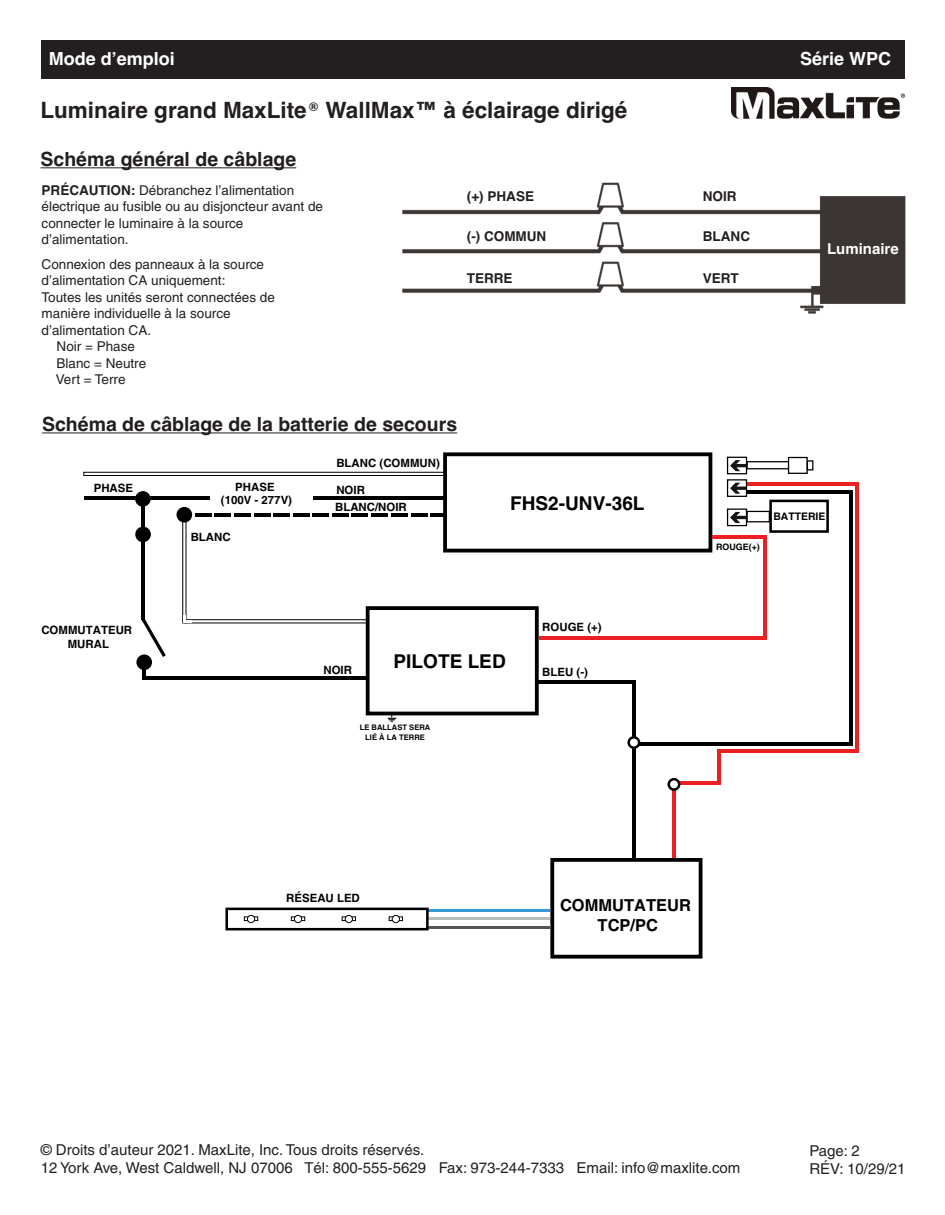
<style>
.page{position:relative;width:945px;height:1215px;background:#fff}
.page>*{position:absolute;margin:0;border:0;box-sizing:border-box;transform-origin:0 0}
.t1{font:700 22.5px "Helvetica";color:#231f20}
.t2{font:700 19.5px "Helvetica";color:#231f20}
.t3{font:700 19.05px "Helvetica";color:#000001}
.t4{font:700 18px "Helvetica";color:#fff}
.t5{font:700 16.5px/19.8px "Helvetica";color:#000001;text-align:center}
.t6{font:15px/18px "Helvetica";color:#231f20}
.t7{font:700 15px "Helvetica";color:#fff}
.t8{font:13.5px/16.5px "Helvetica";color:#231f20}
.t9{font:700 13.5px "Helvetica";color:#231f20}
.t10{font:700 12px "Helvetica";color:#231f20}
.t11{font:700 11.4px/13.6px "Helvetica";color:#000001;text-align:center}
.t12{font:700 10.35px "Helvetica";color:#000001}
.t13{font:700 8.85px "Helvetica";color:#000001}
.t14{font:700 7.65px/9.1px "Helvetica";color:#000001;text-align:center}
.s1{font-weight:700}
</style>
<div class="page">
<hr style="left:40px;top:167px;width:256px;height:1px;background:#231f20">
<img style="left:402px;top:182px;width:504px;height:132px">
<div style="left:84px;top:472px;width:361px;height:4px;border:1px solid #000001"></div>
<div style="left:135px;top:491px;width:16px;height:16px;background:#000001;border-radius:50%"></div>
<div style="left:135px;top:527px;width:16px;height:15px;background:#000001;border-radius:50%"></div>
<div style="left:136px;top:654px;width:16px;height:16px;background:#000001;border-radius:50%"></div>
<hr style="left:84px;top:496px;width:125px;height:4px;background:#000001">
<hr style="left:313px;top:496px;width:134px;height:4px;background:#000001">
<hr style="left:142px;top:506px;width:3px;height:114px;background:#000001">
<svg style="left:142px;top:619px;width:24px;height:38px"></svg>
<hr style="left:143px;top:677px;width:226px;height:3px;background:#000001">
<hr style="left:143px;top:661px;width:3px;height:17px;background:#000001">
<div style="left:177px;top:507px;width:15px;height:16px;background:#000001;border-radius:50%"></div>
<div style="left:443px;top:452px;width:269px;height:100px;border:4px solid #000001"></div>
<hr style="left:195px;top:514px;width:16px;height:3px;background:#000001">
<hr style="left:215px;top:514px;width:16px;height:3px;background:#000001">
<hr style="left:234px;top:514px;width:16px;height:3px;background:#000001">
<hr style="left:254px;top:514px;width:16px;height:3px;background:#000001">
<hr style="left:273px;top:514px;width:16px;height:3px;background:#000001">
<hr style="left:293px;top:514px;width:16px;height:3px;background:#000001">
<hr style="left:312px;top:514px;width:17px;height:3px;background:#000001">
<hr style="left:332px;top:514px;width:16px;height:3px;background:#000001">
<hr style="left:352px;top:514px;width:16px;height:3px;background:#000001">
<hr style="left:371px;top:514px;width:17px;height:3px;background:#000001">
<hr style="left:391px;top:514px;width:16px;height:3px;background:#000001">
<hr style="left:411px;top:514px;width:16px;height:3px;background:#000001">
<hr style="left:430px;top:514px;width:16px;height:3px;background:#000001">
<hr style="left:539px;top:636px;width:228px;height:3px;background:#ea2023">
<hr style="left:763px;top:535px;width:4px;height:104px;background:#ea2023">
<hr style="left:712px;top:535px;width:55px;height:4px;background:#ea2023">
<div style="left:727px;top:457px;width:20px;height:17px;border:1px solid #000001"></div>
<svg style="left:730px;top:460px;width:16px;height:11px"></svg>
<div style="left:727px;top:479px;width:20px;height:18px;border:1px solid #000001"></div>
<svg style="left:730px;top:483px;width:16px;height:11px"></svg>
<div style="left:727px;top:509px;width:20px;height:17px;border:1px solid #000001"></div>
<svg style="left:730px;top:512px;width:16px;height:11px"></svg>
<div style="left:769px;top:500px;width:60px;height:33px;border:3px solid #000001"></div>
<div style="left:747px;top:511px;width:23px;height:11px;border:1px solid #000001"></div>
<div style="left:747px;top:461px;width:43px;height:8px;border:1px solid #000001"></div>
<div style="left:788px;top:457px;width:20px;height:17px;border:1px solid #000001"></div>
<div style="left:807px;top:460px;width:6px;height:10px;border:1px solid #000001"></div>
<hr style="left:747px;top:483px;width:112px;height:3px;background:#ea2023">
<hr style="left:856px;top:485px;width:3px;height:268px;background:#ea2023">
<hr style="left:717px;top:749px;width:142px;height:4px;background:#ea2023">
<hr style="left:677px;top:782px;width:43px;height:3px;background:#ea2023">
<hr style="left:717px;top:752px;width:3px;height:33px;background:#ea2023">
<hr style="left:673px;top:790px;width:3px;height:70px;background:#ea2023">
<div style="left:668px;top:778px;width:12px;height:13px;border:2px solid #000001;border-radius:50%"></div>
<hr style="left:747px;top:490px;width:105px;height:3px;background:#000001">
<hr style="left:849px;top:493px;width:3px;height:253px;background:#000001">
<hr style="left:638px;top:743px;width:213px;height:3px;background:#000001">
<hr style="left:632px;top:681px;width:4px;height:180px;background:#000001">
<svg style="left:629px;top:737px;width:10px;height:11px"></svg>
<div style="left:627px;top:736px;width:13px;height:13px;border:2px solid #000001;border-radius:50%"></div>
<hr style="left:530px;top:681px;width:106px;height:3px;background:#000001">
<div style="left:368px;top:608px;width:169px;height:106px;background:#fff"></div>
<div style="left:366px;top:606px;width:173px;height:109px;border:4px solid #000001"></div>
<div style="left:550px;top:858px;width:152px;height:101px;border:4px solid #000001"></div>
<svg style="left:388px;top:715px;width:8px;height:7px"></svg>
<hr style="left:428px;top:909px;width:122px;height:3px;background:#339ad5">
<hr style="left:428px;top:917px;width:122px;height:3px;background:#b3bfbc">
<hr style="left:428px;top:926px;width:122px;height:3px;background:#535557">
<div style="left:225px;top:908px;width:204px;height:22px;border:3px solid #000001"></div>
<hr style="left:244px;top:917px;width:14px;height:4px;background:#e9e9e9">
<div style="left:244px;top:916px;width:14px;height:5px;border:1px solid #000001"></div>
<div style="left:247px;top:915px;width:8px;height:8px;background:#fff;border-radius:50%"></div>
<div style="left:247px;top:915px;width:8px;height:8px;border:1px solid #000001;border-radius:50%"></div>
<hr style="left:291px;top:917px;width:14px;height:4px;background:#e9e9e9">
<div style="left:291px;top:916px;width:14px;height:5px;border:1px solid #000001"></div>
<div style="left:294px;top:915px;width:8px;height:8px;background:#fff;border-radius:50%"></div>
<div style="left:294px;top:915px;width:8px;height:8px;border:1px solid #000001;border-radius:50%"></div>
<div style="left:342px;top:916px;width:14px;height:5px;border:1px solid #000001"></div>
<div style="left:345px;top:915px;width:7px;height:8px;background:#fff;border-radius:50%"></div>
<div style="left:345px;top:915px;width:8px;height:8px;border:1px solid #000001;border-radius:50%"></div>
<div style="left:389px;top:916px;width:14px;height:5px;border:1px solid #000001"></div>
<div style="left:392px;top:915px;width:7px;height:8px;background:#fff;border-radius:50%"></div>
<div style="left:392px;top:915px;width:8px;height:8px;border:1px solid #000001;border-radius:50%"></div>
<hr style="left:42px;top:432px;width:415px;height:1px;background:#231f20">
<div style="left:41px;top:40px;width:864px;height:39px;background:#231f20"></div>
<img style="left:732px;top:87px;width:173px;height:32px">
<h3 class="t4" style="left:49px;top:49px;width:128px">Mode d’emploi</h3>
<h3 class="t4" style="left:800px;top:49px;width:93px">Série WPC</h3>
<h1 class="t1" style="left:40px;top:97px;width:588px">Luminaire grand MaxLite WallMax™ à éclairage dirigé</h1>
<p class="t10" style="left:309px;top:100px;width:10px">®</p>
<h2 class="t2" style="left:40px;top:148px;width:257px">Schéma général de câblage</h2>
<p class="t8" style="left:42px;top:183px;width:283px"><span class="s1">PRÉCAUTION:</span> Débranchez l’alimentation électrique au fusible ou au disjoncteur avant de connecter le luminaire à la source d’alimentation.</p>
<p class="t8" style="left:42px;top:257px;width:224px">Connexion des panneaux à la source</p>
<p class="t8" style="left:42px;top:273px;width:185px">d’alimentation CA uniquement:</p>
<p class="t8" style="left:42px;top:290px;width:235px">Toutes les unités seront connectées de</p>
<p class="t8" style="left:42px;top:306px;width:191px">manière individuelle à la source</p>
<p class="t8" style="left:42px;top:323px;width:111px">d’alimentation CA.</p>
<p class="t8" style="left:57px;top:339px;width:80px">Noir = Phase</p>
<p class="t8" style="left:57px;top:356px;width:91px">Blanc = Neutre</p>
<p class="t8" style="left:56px;top:372px;width:71px">Vert = Terre</p>
<p class="t9" style="left:703px;top:189px;width:35px">NOIR</p>
<p class="t9" style="left:467px;top:189px;width:69px">(+) PHASE</p>
<p class="t9" style="left:467px;top:228px;width:81px">(-) COMMUN</p>
<p class="t9" style="left:467px;top:270px;width:47px">TERRE</p>
<p class="t9" style="left:703px;top:270px;width:38px">VERT</p>
<p class="t9" style="left:703px;top:228px;width:49px">BLANC</p>
<h2 class="t2" style="left:42px;top:413px;width:417px">Schéma de câblage de la batterie de secours</h2>
<p class="t11" style="left:94px;top:481px;width:41px">PHASE</p>
<p class="t11" style="left:221px;top:482px;width:73px;line-height:12.8px">PHASE (100V - 277V)</p>
<p class="t11" style="left:191px;top:531px;width:41px">BLANC</p>
<p class="t11" style="left:336px;top:457px;width:105px">BLANC (COMMUN)</p>
<p class="t11" style="left:335px;top:482px;width:73px;line-height:16.8px;text-align:left">NOIR<br>BLANC/NOIR</p>
<h3 class="t3" style="left:510px;top:492px;width:136px">FHS2-UNV-36L</h3>
<p class="t13" style="left:716px;top:542px;width:45px">ROUGE(+)</p>
<p class="t7" style="left:827px;top:240px;width:73px">Luminaire</p>
<p class="t12" style="left:773px;top:510px;width:53px">BATTERIE</p>
<p class="t11" style="left:41px;top:624px;width:92px">COMMUTATEUR<br>MURAL</p>
<p class="t11" style="left:323px;top:664px;width:30px">NOIR</p>
<h3 class="t3" style="left:394px;top:650px;width:114px">PILOTE LED</h3>
<p class="t14" style="left:360px;top:724px;width:72px">LE BALLAST SERA<br>LIÉ À LA TERRE</p>
<p class="t11" style="left:542px;top:621px;width:61px">ROUGE (+)</p>
<p class="t11" style="left:542px;top:665px;width:47px">BLEU (-)</p>
<p class="t11" style="left:286px;top:892px;width:75px">RÉSEAU LED</p>
<p class="t5" style="left:560px;top:896px;width:133px">COMMUTATEUR<br>TCP/PC</p>
<p class="t6" style="left:41px;top:1142px;width:701px">© Droits d’auteur 2021. MaxLite, Inc. Tous droits réservés.<br>12 York Ave, West Caldwell, NJ 07006 Tél: 800-555-5629 Fax: 973-244-7333 Email: info@maxlite.com</p>
<p class="t6" style="left:809px;top:1143px;width:98px">Page: 2<br>RÉV: 10/29/21</p>
</div>
